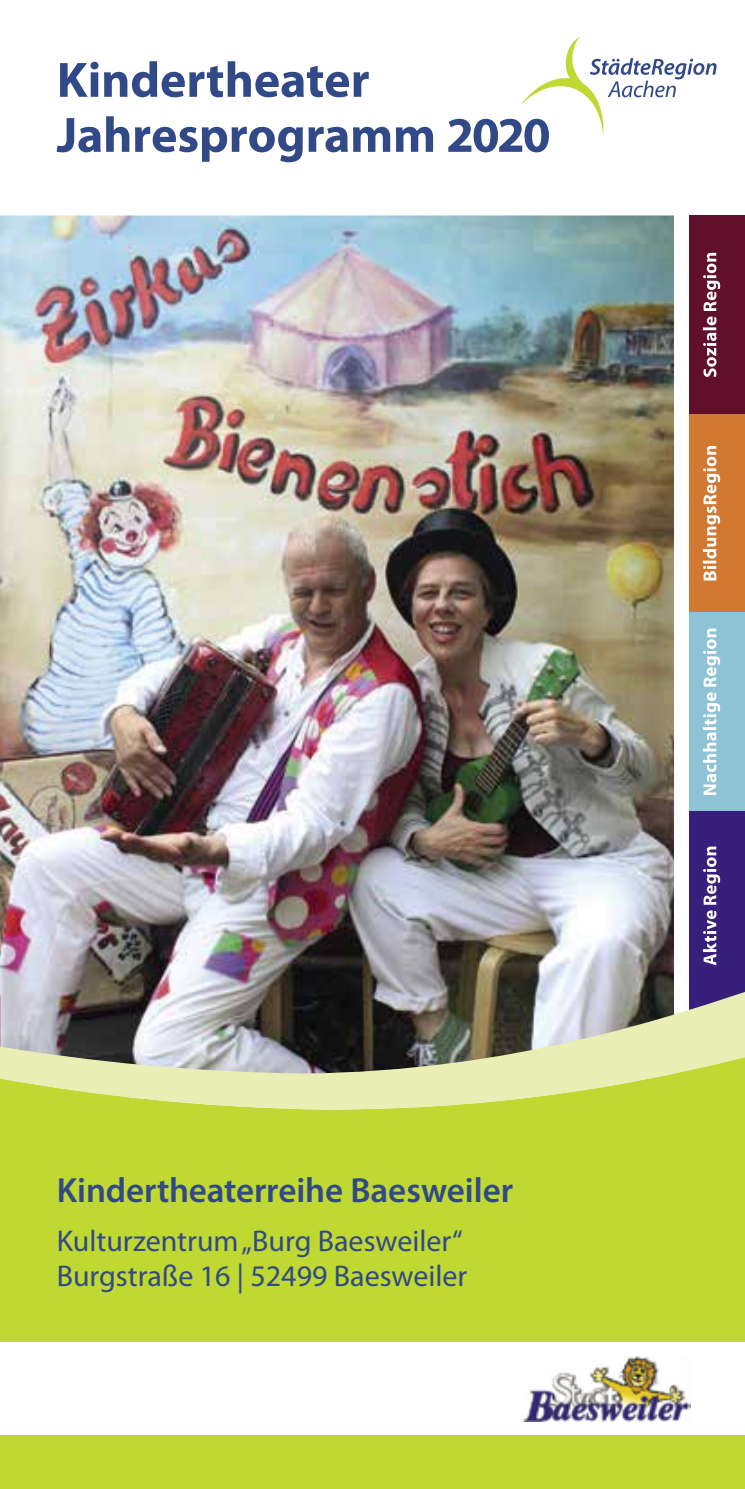
<style>
.page{position:relative;width:745px;height:1489px;background:#fff}
.page>*{position:absolute;margin:0;border:0;box-sizing:border-box;transform-origin:0 0}
.t1{font:700 50px/55px "Myriad Pro";letter-spacing:-.005em;color:#324987}
.t2{font:600 35px "Myriad Pro";letter-spacing:-.005em;color:#324987}
.t3{font:30px/35px "Myriad Pro";color:#324987}
</style>
<div class="page">
<img style="left:0;top:215px;width:673px;height:769px">
<img style="left:0;top:215px;width:1px;height:284px">
<img style="left:0;top:244px;width:1px;height:238px">
<div style="left:687px;top:215px;width:57px;height:199px;background:#61102c"></div>
<svg style="left:702px;top:253px;width:17px;height:124px"></svg>
<div style="left:687px;top:414px;width:57px;height:198px;background:#d17933"></div>
<svg style="left:702px;top:446px;width:17px;height:134px"></svg>
<div style="left:687px;top:612px;width:57px;height:199px;background:#8dc3d5"></div>
<svg style="left:703px;top:628px;width:16px;height:167px"></svg>
<div style="left:687px;top:811px;width:57px;height:198px;background:#381f7b"></div>
<svg style="left:702px;top:846px;width:17px;height:119px"></svg>
<svg style="left:520px;top:36px;width:196px;height:100px"></svg>
<div style="left:0;top:1109px;width:744px;height:379px;background:#bfd832"></div>
<svg style="left:0;top:984px;width:744px;height:125px"></svg>
<div style="left:0;top:1342px;width:744px;height:92px;background:#fff"></div>
<img style="left:523px;top:1356px;width:167px;height:65px">
<h1 class="t1" style="left:57px;top:53px;width:495px">Kindertheater<br>Jahresprogramm 2020</h1>
<p class="t2" style="left:57px;top:1170px;width:458px">Kindertheaterreihe Baesweiler</p>
<p class="t3" style="left:57px;top:1223px;width:412px">Kulturzentrum„Burg Baesweiler“<br>Burgstraße 16 | 52499 Baesweiler</p>
</div>
